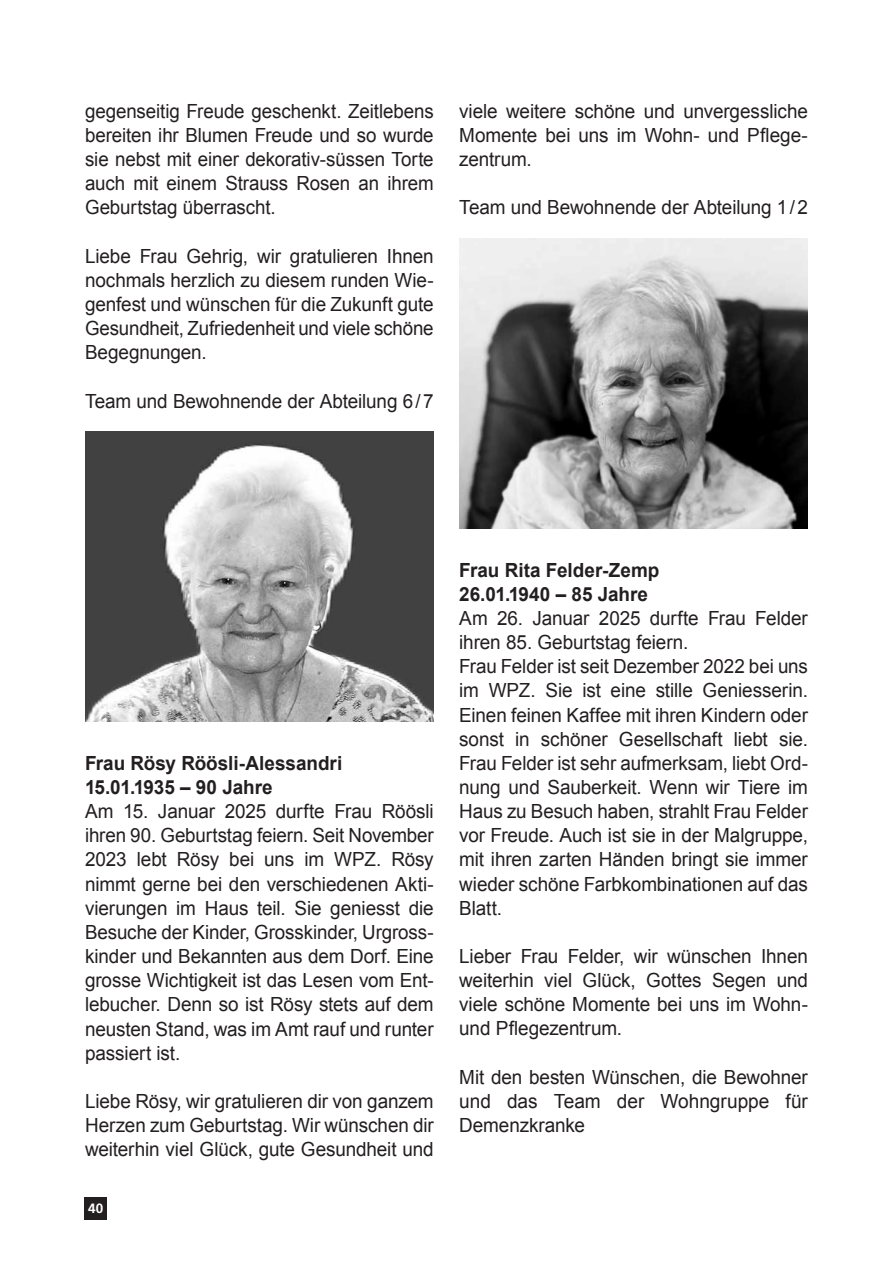
<style>
.page{position:relative;width:893px;height:1263px;background:#fff}
.page>*{position:absolute;margin:0;border:0;box-sizing:border-box;transform-origin:0 0}
.t1{font:19.5px/24.2px "Arial";letter-spacing:-.005em;color:#231f20;text-align:justify}
.t2{font:19.5px/24.2px "Arial";letter-spacing:-.005em;color:#231f20;text-align:justify;scale:.96 1}
.t3{font:700 19.5px/24.2px "Arial";color:#231f20}
.t4{font:700 13.5px "Frutiger LT Std";color:#fff}
</style>
<div class="page">
<img style="left:85px;top:432px;width:349px;height:289px">
<img style="left:459px;top:238px;width:349px;height:290px">
<div style="left:85px;top:1197px;width:22px;height:22px;background:#231f20"></div>
<p class="t2" style="left:85px;top:99px;width:365px">gegenseitig Freude geschenkt. Zeitlebens bereiten ihr Blumen Freude und so wurde sie nebst mit einer dekorativ-süssen Torte auch mit einem Strauss Rosen an ihrem Geburtstag überrascht.</p>
<p class="t1" style="left:85px;top:244px;width:350px">Liebe Frau Gehrig, wir gratulieren Ihnen nochmals herzlich zu diesem runden Wie&shy;genfest und wünschen für die Zukunft gute Gesundheit, Zufriedenheit und viele schöne Begegnungen.</p>
<p class="t1" style="left:85px;top:389px;width:350px">Team und Bewohnende der Abteilung 6/7</p>
<p class="t1" style="left:459px;top:99px;width:350px">viele weitere schöne und unvergessliche Momente bei uns im Wohn- und Pflege&shy;zentrum.</p>
<p class="t1" style="left:459px;top:196px;width:350px">Team und Bewohnende der Abteilung 1/2</p>
<p class="t3" style="left:85px;top:751px;width:259px">Frau Rösy Röösli-Alessandri<br>15.01.1935 – 90 Jahre</p>
<p class="t1" style="left:85px;top:799px;width:350px">Am 15. Januar 2025 durfte Frau Röösli ihren 90. Geburtstag feiern. Seit November 2023 lebt Rösy bei uns im WPZ. Rösy nimmt gerne bei den verschiedenen Akti&shy;vierungen im Haus teil. Sie geniesst die Besuche der Kinder, Grosskinder, Urgross&shy;kinder und Bekannten aus dem Dorf. Eine grosse Wichtigkeit ist das Lesen vom Ent&shy;lebucher. Denn so ist Rösy stets auf dem neusten Stand, was im Amt rauf und runter passiert ist.</p>
<p class="t1" style="left:85px;top:1089px;width:350px">Liebe Rösy, wir gratulieren dir von ganzem Herzen zum Geburtstag. Wir wünschen dir weiterhin viel Glück, gute Gesundheit und</p>
<p class="t4" style="left:88px;top:1201px;width:17px">40</p>
<p class="t3" style="left:459px;top:558px;width:202px">Frau Rita Felder-Zemp<br>26.01.1940 – 85 Jahre</p>
<p class="t1" style="left:459px;top:606px;width:350px;text-align:left">Am 26. Januar 2025 durfte Frau Felder ihren 85. Geburtstag feiern.<br>Frau Felder ist seit Dezember 2022 bei uns im WPZ. Sie ist eine stille Geniesserin.<br>Einen feinen Kaffee mit ihren Kindern oder sonst in schöner Gesellschaft liebt sie.<br>Frau Felder ist sehr aufmerksam, liebt Ord&shy;nung und Sauberkeit. Wenn wir Tiere im Haus zu Besuch haben, strahlt Frau Felder vor Freude. Auch ist sie in der Malgruppe, mit ihren zarten Händen bringt sie immer wieder schöne Farbkombinationen auf das Blatt.</p>
<p class="t1" style="left:459px;top:944px;width:350px">Lieber Frau Felder, wir wünschen Ihnen weiterhin viel Glück, Gottes Segen und viele schöne Momente bei uns im Wohn&shy;und Pflegezentrum.</p>
<p class="t1" style="left:459px;top:1065px;width:350px">Mit den besten Wünschen, die Bewohner und das Team der Wohngruppe für Demenzkranke</p>
</div>
